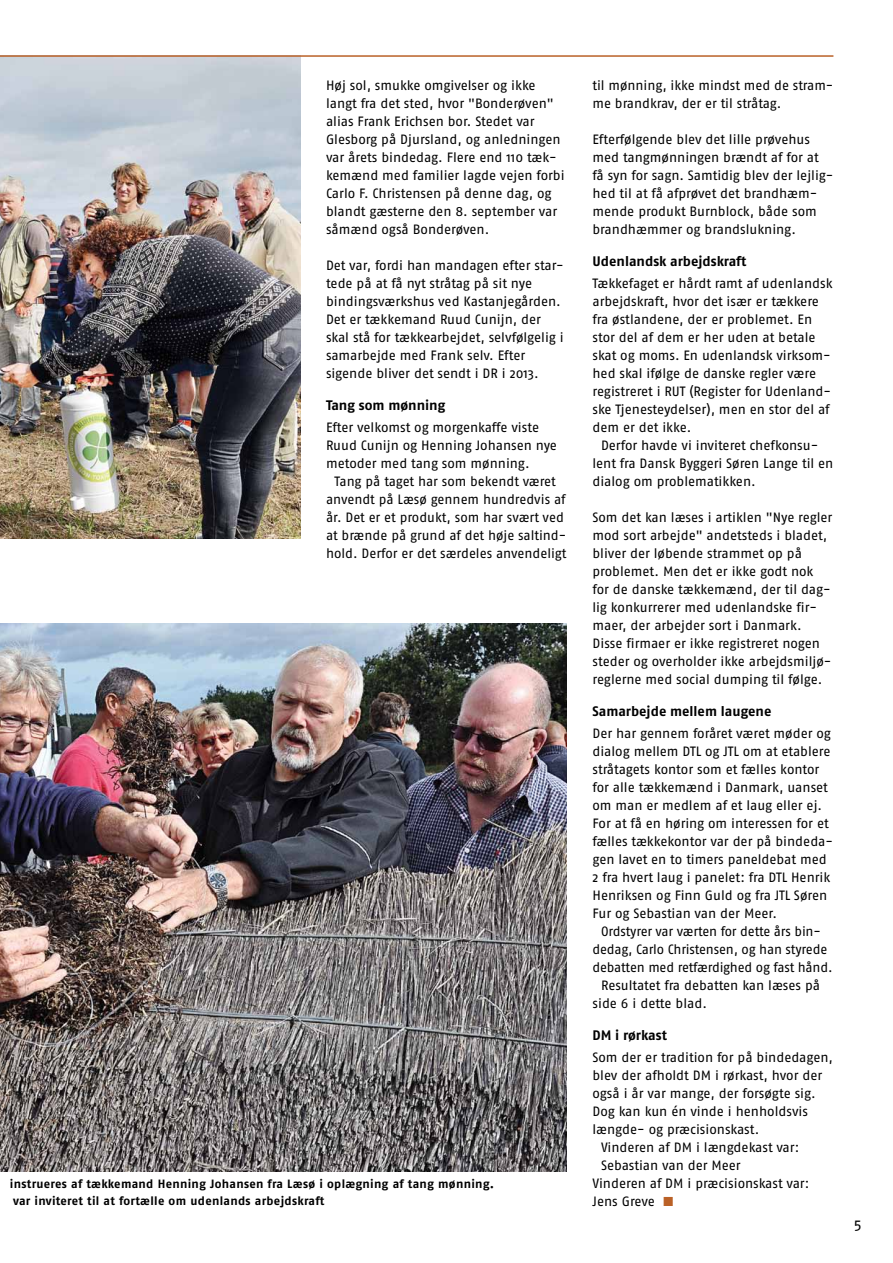
<style>
.page{position:relative;width:893px;height:1263px;background:#fff}
.page>*{position:absolute;margin:0;border:0;box-sizing:border-box;transform-origin:0 0}
.t1{font:15px "Fago No";color:#000}
.brød_mellem_rubrik{font:700 13.8px "Fago No";color:#000}
.brød_først{font:13.5px/18px "Fago No";letter-spacing:-.005em;color:#000}
.brød{font:13.5px/18px "Fago No";letter-spacing:-.005em;color:#000}
.t2{font:700 12px/16.5px "Fago No";letter-spacing:.025em;color:#000}
.s1{font-family:"Fago No Bold Expert";font-size:12.75px;color:#ba6127}
</style>
<div class="page">
<img style="left:0;top:57px;width:300px;height:482px">
<img style="left:0;top:623px;width:567px;height:548px">
<hr style="left:0;top:55px;width:833px;height:2px;background:#ba6127">
<p class="brød_først" style="left:326px;top:76px;width:240px">Høj sol, smukke omgivelser og ikke langt fra det sted, hvor "Bonderøven" alias Frank Erichsen bor. Stedet var Glesborg på Djursland, og anledningen var årets bindedag. Flere end 110 tæk&shy;kemænd med familier lagde vejen forbi Carlo F. Christensen på denne dag, og blandt gæsterne den 8. september var såmænd også Bonderøven.</p>
<p class="brød_først" style="left:326px;top:256px;width:239px">Det var, fordi han mandagen efter star&shy;tede på at få nyt stråtag på sit nye bindingsværkshus ved Kastanjegården.<br>Det er tækkemand Ruud Cunijn, der skal stå for tækkearbejdet, selvfølgelig i samarbejde med Frank selv. Efter sigende bliver det sendt i DR i 2013.</p>
<p class="brød_mellem_rubrik" style="left:326px;top:397px;width:121px">Tang som mønning</p>
<p class="brød_først" style="left:326px;top:418px;width:232px">Efter velkomst og morgenkaffe viste<br>Ruud Cunijn og Henning Johansen nye metoder med tang som mønning.</p>
<p class="brød" style="left:326px;top:472px;width:242px;text-align:center">Tang på taget har som bekendt været anvendt på Læsø gennem hundredvis af år. Det er et produkt, som har svært ved at brænde på grund af det høje saltind&shy;hold. Derfor er det særdeles anvendeligt</p>
<p class="t2" style="left:10px;top:1175px;width:486px">instrueres af tækkemand Henning Johansen fra Læsø i oplægning af tang mønning. var inviteret til at fortælle om udenlands arbejdskraft</p>
<p class="brød" style="left:592px;top:76px;width:242px">til mønning, ikke mindst med de stram&shy;me brandkrav, der er til stråtag.</p>
<p class="brød_først" style="left:592px;top:130px;width:242px">Efterfølgende blev det lille prøvehus med tangmønningen brændt af for at få syn for sagn. Samtidig blev der lejlig&shy;hed til at få afprøvet det brandhæm&shy;mende produkt Burnblock, både som brandhæmmer og brandslukning.</p>
<p class="brød_mellem_rubrik" style="left:592px;top:253px;width:155px">Udenlandsk arbejdskraft</p>
<p class="brød_først" style="left:592px;top:274px;width:242px">Tækkefaget er hårdt ramt af udenlandsk arbejdskraft, hvor det især er tækkere fra østlandene, der er problemet. En stor del af dem er her uden at betale skat og moms. En udenlandsk virksom&shy;hed skal ifølge de danske regler være registreret i RUT (Register for Udenland&shy;ske Tjenesteydelser), men en stor del af dem er det ikke.</p>
<p class="brød" style="left:592px;top:436px;width:242px;text-indent:9px">Derfor havde vi inviteret chefkonsu&shy;lent fra Dansk Byggeri Søren Lange til en dialog om problematikken.</p>
<p class="brød_først" style="left:592px;top:508px;width:241px">Som det kan læses i artiklen "Nye regler mod sort arbejde" andetsteds i bladet, bliver der løbende strammet op på problemet. Men det er ikke godt nok for de danske tækkemænd, der til dag&shy;lig konkurrerer med udenlandske fir&shy;maer, der arbejder sort i Danmark.<br>Disse firmaer er ikke registreret nogen steder og overholder ikke arbejdsmiljø&shy;reglerne med social dumping til følge.</p>
<p class="brød_mellem_rubrik" style="left:592px;top:703px;width:180px">Samarbejde mellem laugene</p>
<p class="brød_først" style="left:592px;top:724px;width:242px">Der har gennem foråret været møder og dialog mellem DTL og JTL om at etablere stråtagets kontor som et fælles kontor for alle tækkemænd i Danmark, uanset om man er medlem af et laug eller ej.<br>For at få en høring om interessen for et fælles tækkekontor var der på bindeda&shy;gen lavet en to timers paneldebat med 2 fra hvert laug i panelet: fra DTL Henrik Henriksen og Finn Guld og fra JTL Søren Fur og Sebastian van der Meer.</p>
<p class="brød" style="left:592px;top:922px;width:242px;text-align:center">Ordstyrer var værten for dette års bin&shy;dedag, Carlo Christensen, og han styrede debatten med retfærdighed og fast hånd.</p>
<p class="brød" style="left:592px;top:976px;width:229px;text-indent:9px">Resultatet fra debatten kan læses på side 6 i dette blad.</p>
<p class="brød_mellem_rubrik" style="left:592px;top:1027px;width:76px">DM i rørkast</p>
<p class="brød_først" style="left:592px;top:1048px;width:242px">Som der er tradition for på bindedagen, blev der afholdt DM i rørkast, hvor der også i år var mange, der forsøgte sig.<br>Dog kan kun én vinde i henholdsvis længde- og præcisionskast.</p>
<p class="brød" style="left:601px;top:1138px;width:200px">Vinderen af DM i længdekast var:</p>
<p class="brød" style="left:601px;top:1156px;width:141px">Sebastian van der Meer</p>
<p class="brød_først" style="left:592px;top:1174px;width:218px">Vinderen af DM i præcisionskast var:</p>
<p class="brød_først" style="left:592px;top:1192px;width:83px">Jens Greve <span class="s1">2</span></p>
<p class="t1" style="left:854px;top:1216px;width:9px">5</p>
</div>
